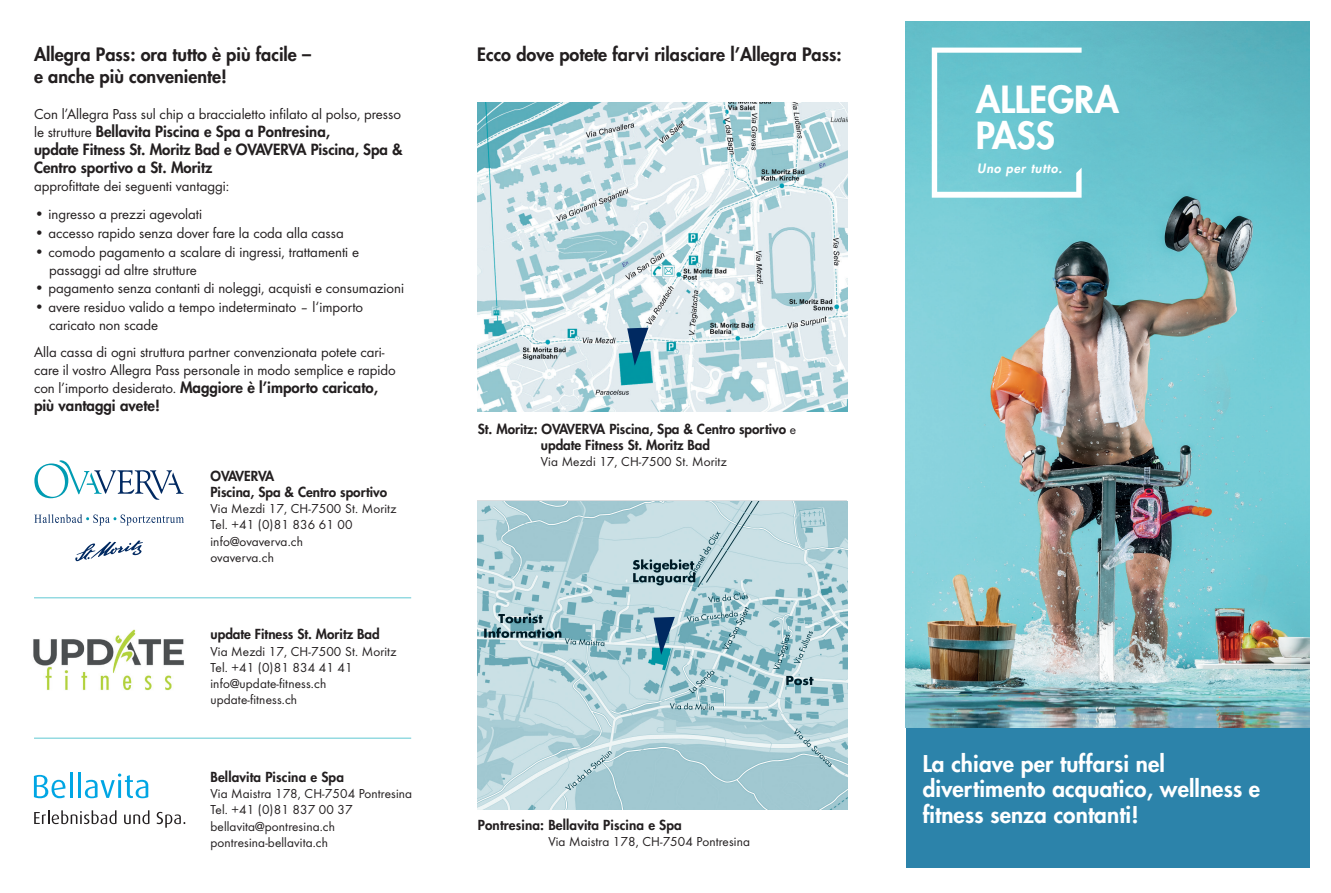
<style>
.page{position:relative;width:1331px;height:893px;background:#fff}
.page>*{position:absolute;margin:0;border:0;box-sizing:border-box;transform-origin:0 0}
.t1{font:800 36.45px/35.5px "Futura Std";color:#fff}
.t2{font:800 22.5px/25.5px "Futura CE";letter-spacing:.005em;color:#fff}
.t3{font:800 18px/21.6px "Futura CE";color:#231f20}
.t4{font:15px/18px "Futura Boo";color:#231f20}
.t5{font:800 15px/18px "Futura CE";color:#231f20}
.t6{font:13.5px/16.2px "Futura Boo";letter-spacing:.01em;color:#231f20}
.t7{font:800 13.5px/16.2px "Futura CE";color:#231f20}
.t8{font:italic 800 12.6px "Futura Std";letter-spacing:.06em;color:#fff}
.s1{font-family:"Futura Boo";font-weight:400}
.s2{font-size:15.75px}
</style>
<div class="page">
<div style="left:906px;top:161px;width:404px;height:706px;background:#2c83aa"></div>
<img style="left:906px;top:21px;width:404px;height:707px">
<img style="left:477px;top:103px;width:370px;height:309px">
<img style="left:477px;top:502px;width:370px;height:308px">
<svg style="left:34px;top:460px;width:150px;height:40px"></svg>
<svg style="left:34px;top:514px;width:150px;height:11px"></svg>
<svg style="left:75px;top:540px;width:68px;height:21px"></svg>
<svg style="left:34px;top:775px;width:32px;height:23px"></svg>
<hr style="left:70px;top:772px;width:3px;height:26px;background:#00a6e4">
<hr style="left:78px;top:772px;width:3px;height:26px;background:#00a6e4">
<svg style="left:85px;top:773px;width:63px;height:25px"></svg>
<svg style="left:34px;top:810px;width:82px;height:14px"></svg>
<svg style="left:124px;top:810px;width:25px;height:14px"></svg>
<svg style="left:157px;top:812px;width:28px;height:16px"></svg>
<img style="left:33px;top:629px;width:151px;height:62px">
<hr style="left:34px;top:597px;width:377px;height:1px;background:#60c8d3">
<hr style="left:34px;top:738px;width:377px;height:1px;background:#60c8d3">
<svg style="left:932px;top:48px;width:150px;height:150px;background:#7bcbd5"></svg>
<svg style="left:645px;top:617px;width:30px;height:38px"></svg>
<svg style="left:619px;top:328px;width:29px;height:38px"></svg>
<p class="t3" style="left:34px;top:43px;width:279px">Allegra Pass: ora tutto è più facile – e anche più conveniente!</p>
<p class="t4" style="left:34px;top:105px;width:369px">Con l’Allegra Pass sul chip a braccialetto infilato al polso, presso</p>
<p class="t5" style="left:34px;top:122px;width:370px"><span class="s1">le strutture</span> Bellavita Piscina e Spa a Pontresina,<br>update Fitness St. Moritz Bad e OVAVERVA Piscina, Spa &amp;<br>Centro sportivo a St. Moritz</p>
<p class="t4" style="left:34px;top:177px;width:197px">approfittate dei seguenti vantaggi:</p>
<p class="t4" style="left:34px;top:205px;width:170px"><span class="s2">•</span> ingresso a prezzi agevolati</p>
<p class="t4" style="left:34px;top:224px;width:311px"><span class="s2">•</span> accesso rapido senza dover fare la coda alla cassa</p>
<p class="t4" style="left:49px;top:242px;width:312px;text-indent:-15px"><span class="s2">•</span> comodo pagamento a scalare di ingressi, trattamenti e passaggi ad altre strutture</p>
<p class="t4" style="left:34px;top:279px;width:371px"><span class="s2">•</span> pagamento senza contanti di noleggi, acquisti e consumazioni</p>
<p class="t4" style="left:49px;top:298px;width:316px;text-indent:-15px"><span class="s2">•</span> avere residuo valido a tempo indeterminato – l‘importo caricato non scade</p>
<p class="t4" style="left:34px;top:343px;width:363px">Alla cassa di ogni struttura partner convenzionata potete cari&shy;care il vostro Allegra Pass personale in modo semplice e rapido</p>
<p class="t5" style="left:34px;top:378px;width:346px"><span class="s1">con l’importo desiderato.</span> Maggiore è l’importo caricato, più vantaggi avete!</p>
<p class="t7" style="left:210px;top:467px;width:178px">OVAVERVA<br>Piscina, Spa &amp; Centro sportivo</p>
<p class="t6" style="left:210px;top:500px;width:187px">Via Mezdi 17, CH-7500 St. Moritz<br>Tel. +41 (0)81 836 61 00 info@ovaverva.ch<br>ovaverva.ch</p>
<p class="t7" style="left:210px;top:626px;width:171px">update Fitness St. Moritz Bad</p>
<p class="t6" style="left:210px;top:643px;width:187px">Via Mezdi 17, CH-7500 St. Moritz<br>Tel. +41 (0)81 834 41 41 info@update-fitness.ch update-fitness.ch</p>
<p class="t7" style="left:210px;top:768px;width:135px">Bellavita Piscina e Spa</p>
<p class="t6" style="left:210px;top:785px;width:203px">Via Maistra 178, CH-7504 Pontresina<br>Tel. +41 (0)81 837 00 37 bellavita@pontresina.ch pontresina-bellavita.ch</p>
<p class="t3" style="left:477px;top:43px;width:366px">Ecco dove potete farvi rilasciare l’Allegra Pass:</p>
<p class="t7" style="left:541px;top:420px;width:257px;text-indent:-63px">St. Moritz: OVAVERVA Piscina, Spa &amp; Centro sportivo <span class="s1">e </span>update Fitness St. Moritz Bad</p>
<p class="t6" style="left:541px;top:454px;width:187px">Via Mezdi 17, CH-7500 St. Moritz</p>
<p class="t7" style="left:478px;top:816px;width:206px">Pontresina: Bellavita Piscina e Spa</p>
<p class="t6" style="left:548px;top:833px;width:203px">Via Maistra 178, CH-7504 Pontresina</p>
<h1 class="t1" style="left:976px;top:82px;width:145px">ALLEGRA<br>PASS</h1>
<p class="t8" style="left:977px;top:160px;width:86px">Uno per tutto.</p>
<h2 class="t2" style="left:923px;top:750px;width:339px">La chiave per tuffarsi nel divertimento acquatico, wellness e fitness senza contanti!</h2>
</div>
